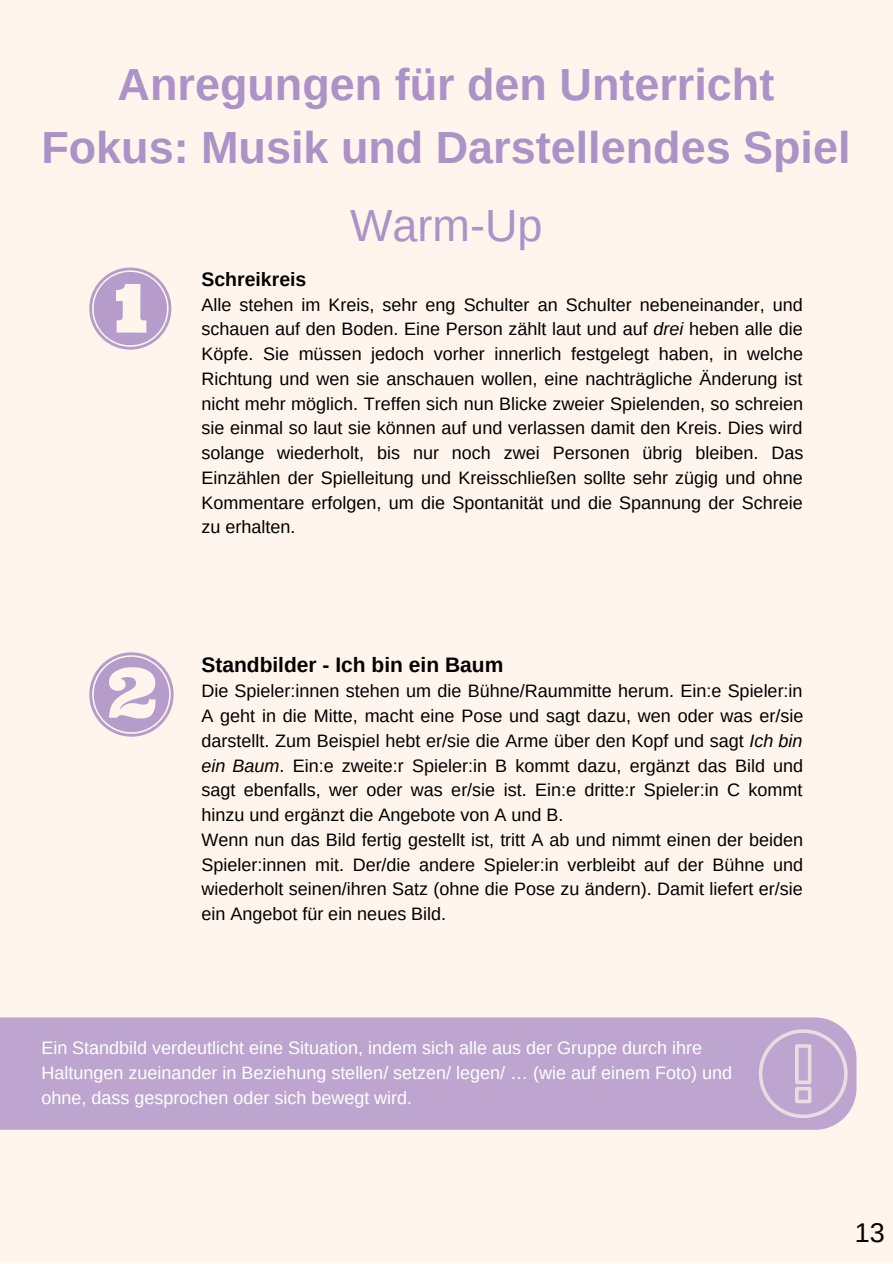
<style>
.page{position:relative;width:893px;height:1264px;background:#fff}
.page>*{position:absolute;margin:0;border:0;box-sizing:border-box;transform-origin:0 0}
.t1{font:700 45px/63px "Arimo";color:#ad92c8;text-align:center}
.t2{font:45px "Arimo";color:#ad92c8}
.t3{font:27px "Arimo";color:#000}
.t4{font:700 21px "Arimo";color:#000}
.t5{font:700 19.5px "Arimo";color:#000}
.t6{font:18px/24.8px "Arimo";color:#000}
.t7{font:18px/24.8px "Arimo";color:#fff}
.s1{font-style:italic}
</style>
<div class="page">
<div style="left:0;top:0;width:892px;height:1262px;background:#fff5ec"></div>
<svg style="left:89px;top:267px;width:82px;height:82px"></svg>
<div style="left:0;top:1017px;width:856px;height:112px;background:#bda5cf"></div>
<svg style="left:89px;top:652px;width:85px;height:84px"></svg>
<svg style="left:758px;top:1029px;width:89px;height:88px;background:#c5afd2"></svg>
<h1 class="t1" style="left:41px;top:53px;width:810px">Anregungen für den Unterricht<br>Fokus: Musik und Darstellendes Spiel</h1>
<h1 class="t2" style="left:350px;top:200px;width:194px">Warm-Up</h1>
<p class="t5" style="left:201px;top:268px;width:107px">Schreikreis</p>
<p class="t6" style="left:201px;top:292px;width:603px;text-align:justify">Alle stehen im Kreis, sehr eng Schulter an Schulter nebeneinander, und schauen auf den Boden. Eine Person zählt laut und auf <span class="s1">drei</span> heben alle die Köpfe. Sie müssen jedoch vorher innerlich festgelegt haben, in welche Richtung und wen sie anschauen wollen, eine nachträgliche Änderung ist nicht mehr möglich. Treffen sich nun Blicke zweier Spielenden, so schreien sie einmal so laut sie können auf und verlassen damit den Kreis. Dies wird solange wiederholt, bis nur noch zwei Personen übrig bleiben. Das Einzählen der Spielleitung und Kreisschließen sollte sehr zügig und ohne Kommentare erfolgen, um die Spontanität und die Spannung der Schreie zu erhalten.</p>
<p class="t4" style="left:201px;top:652px;width:303px">Standbilder - Ich bin ein Baum</p>
<p class="t6" style="left:201px;top:679px;width:603px">Die Spieler:innen stehen um die Bühne/Raummitte herum. Ein:e Spieler:in A geht in die Mitte, macht eine Pose und sagt dazu, wen oder was er/sie darstellt. Zum Beispiel hebt er/sie die Arme über den Kopf und sagt <span class="s1">Ich bin ein Baum</span>. Ein:e zweite:r Spieler:in B kommt dazu, ergänzt das Bild und sagt ebenfalls, wer oder was er/sie ist. Ein:e dritte:r Spieler:in C kommt hinzu und ergänzt die Angebote von A und B.<br>Wenn nun das Bild fertig gestellt ist, tritt A ab und nimmt einen der beiden Spieler:innen mit. Der/die andere Spieler:in verbleibt auf der Bühne und wiederholt seinen/ihren Satz (ohne die Pose zu ändern). Damit liefert er/sie ein Angebot für ein neues Bild.</p>
<p class="t7" style="left:41px;top:1035px;width:692px">Ein Standbild verdeutlicht eine Situation, indem sich alle aus der Gruppe durch ihre<br>Haltungen zueinander in Beziehung stellen/ setzen/ legen/ … (wie auf einem Foto) und ohne, dass gesprochen oder sich bewegt wird.</p>
<h2 class="t3" style="left:854px;top:1217px;width:32px">13</h2>
</div>
